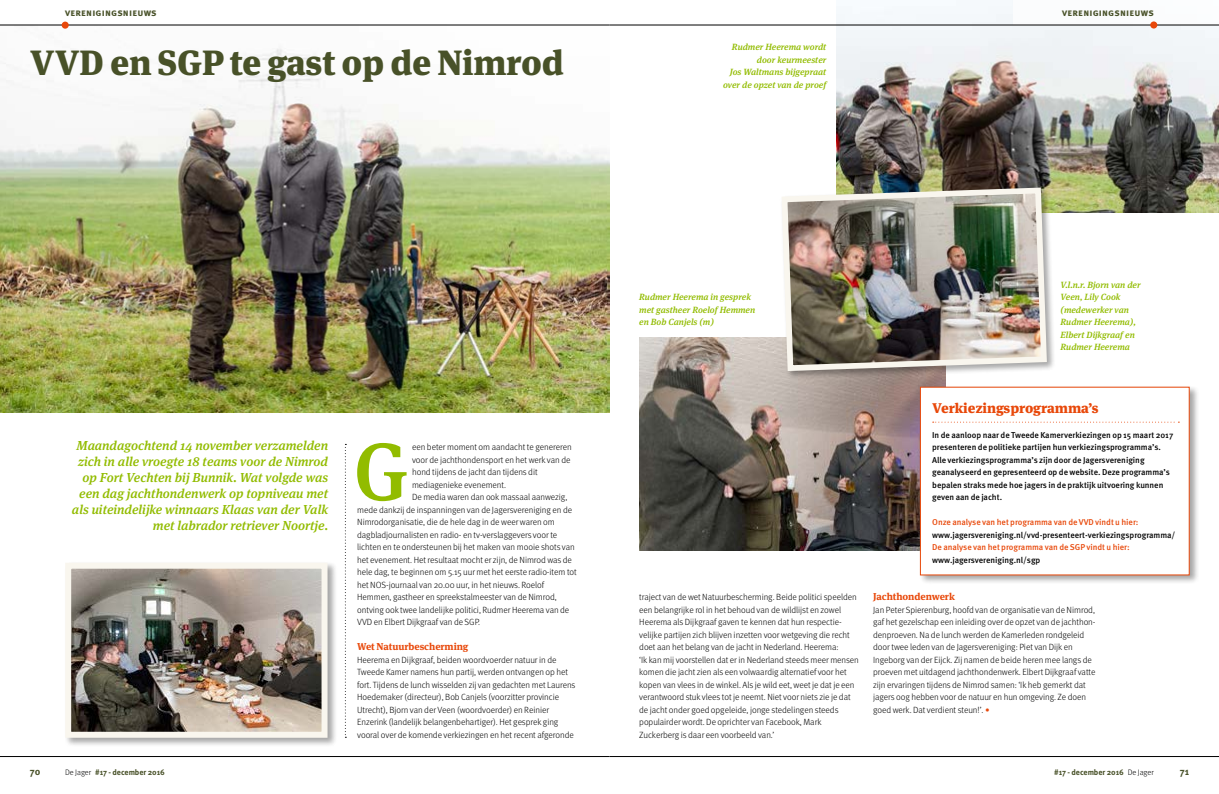
<style>
.page{position:relative;width:1219px;height:794px;background:#fff}
.page>*{position:absolute;margin:0;border:0;box-sizing:border-box;transform-origin:0 0}
.t1{font:500 81.3px "Meta Serif Pro";color:#92bc00}
.t2{font:900 35px "Meta Serif Pro";letter-spacing:-.005em;color:#485128}
.t3{font:900 14px "Meta Serif Pro";letter-spacing:-.005em;color:#e8480a}
.t4{font:italic 500 13px/16px "Meta Serif Pro";color:#92bc00;text-align:right}
.t5{font:700 10px "Meta Pro";letter-spacing:.015em;color:#485128}
.t6{font:700 10px "Meta Serif Pro";letter-spacing:-.005em;color:#e8480a}
.t7{font:300 9px/12.5px "Meta Pro";letter-spacing:-.005em;color:#000}
.t8{font:italic 500 9px/12.5px "Meta Serif Pro";color:#92bc00}
.t9{font:500 8.5px/12.5px "Meta Pro";letter-spacing:-.005em;color:#000}
.t10{font:500 8.5px "Meta Pro";letter-spacing:-.005em;color:#e8480a}
.t11{font:700 8px "Meta Pro";letter-spacing:-.005em;color:#485128}
.s1{font-family:"Meta Serif Pro";color:#e8480a}
.s2{font-weight:300;color:#000}
</style>
<div class="page">
<img style="left:639px;top:338px;width:306px;height:212px">
<img style="left:0;top:26px;width:610px;height:386px">
<div style="left:919px;top:386px;width:280px;height:199px;background:#000;opacity:.35"></div>
<div style="left:920px;top:387px;width:269px;height:188px;background:#fff"></div>
<svg style="left:933px;top:421px;width:246px;height:1px"></svg>
<img style="left:837px;top:0;width:382px;height:212px">
<div style="left:780px;top:186px;width:276px;height:195px;background:#000;opacity:.35"></div>
<img style="left:779px;top:185px;width:271px;height:189px">
<div style="left:1013px;top:0;width:206px;height:25px;background:#fff"></div>
<hr style="left:0;top:25px;width:609px;height:1px;background:#000">
<hr style="left:609px;top:25px;width:610px;height:1px;background:#000">
<div style="left:1150px;top:21px;width:7px;height:8px;background:#e8480a;border-radius:50%"></div>
<hr style="left:0;top:756px;width:609px;height:1px;background:#000">
<hr style="left:609px;top:756px;width:610px;height:1px;background:#000">
<div style="left:62px;top:22px;width:7px;height:7px;background:#e8480a;border-radius:50%"></div>
<div style="left:64px;top:561px;width:273px;height:186px;background:#000;opacity:.35"></div>
<img style="left:72px;top:569px;width:249px;height:161px">
<div style="left:65px;top:562px;width:263px;height:175px;border:6px solid #f9f6ee"></div>
<svg style="left:345px;top:444px;width:1px;height:293px"></svg>
<p class="t5" style="left:65px;top:5px;width:93px">verenigingsnieuws</p>
<p class="t5" style="left:1062px;top:5px;width:93px">verenigingsnieuws</p>
<h2 class="t2" style="left:30px;top:34px;width:536px">VVD en SGP te gast op de Nimrod</h2>
<p class="t8" style="left:723px;top:40px;width:105px;text-align:right">Rudmer Heerema wordt door keurmeester<br>Jos Waltmans bijgepraat over de opzet van de proef</p>
<p class="t4" style="left:72px;top:437px;width:258px">Maandagochtend 14 november verzamelden zich in alle vroegte 18 teams voor de Nimrod op Fort Vechten bij Bunnik. Wat volgde was een dag jachthondenwerk op topniveau met als uiteindelijke winnaars Klaas van der Valk met labrador retriever Noortje.</p>
<h1 class="t1" style="left:354px;top:409px;width:56px">G</h1>
<p class="t7" style="left:412px;top:440px;width:161px">een beter moment om aandacht te genereren</p>
<p class="t7" style="left:412px;top:453px;width:160px">voor de jachthondensport en het werk van de</p>
<p class="t7" style="left:412px;top:465px;width:127px">hond tijdens de jacht dan tijdens dit</p>
<p class="t7" style="left:412px;top:478px;width:96px">mediagenieke evenement.</p>
<p class="t7" style="left:412px;top:490px;width:157px">De media waren dan ook massaal aanwezig,</p>
<p class="t7" style="left:357px;top:503px;width:216px">mede dankzij de inspanningen van de Jagersvereniging en de</p>
<p class="t7" style="left:357px;top:515px;width:199px">Nimrodorganisatie, die de hele dag in de weer waren om</p>
<p class="t7" style="left:357px;top:528px;width:202px">dagbladjournalisten en radio- en tv-verslaggevers voor te</p>
<p class="t7" style="left:357px;top:540px;width:219px">lichten en te ondersteunen bij het maken van mooie shots van</p>
<p class="t7" style="left:357px;top:553px;width:216px">het evenement. Het resultaat mocht er zijn, de Nimrod was de</p>
<p class="t7" style="left:357px;top:565px;width:221px">hele dag, te beginnen om 5.15 uur met het eerste radio-item tot</p>
<p class="t7" style="left:357px;top:578px;width:189px">het NOS-journaal van 20.00 uur, in het nieuws. Roelof</p>
<p class="t7" style="left:357px;top:590px;width:201px">Hemmen, gastheer en spreekstalmeester van de Nimrod,</p>
<p class="t7" style="left:357px;top:603px;width:214px">ontving ook twee landelijke politici, Rudmer Heerema van de</p>
<p class="t7" style="left:357px;top:615px;width:124px">VVD en Elbert Dijkgraaf van de SGP.</p>
<p class="t6" style="left:357px;top:639px;width:113px">Wet Natuurbescherming</p>
<p class="t7" style="left:357px;top:653px;width:220px">Heerema en Dijkgraaf, beiden woordvoerder natuur in de Tweede Kamer namens hun partij, werden ontvangen op het fort. Tijdens de lunch wisselden zij van gedachten met Laurens Hoedemaker (directeur), Bob Canjels (voorzitter provincie Utrecht), Bjorn van der Veen (woordvoerder) en Reinier Enzerink (landelijk belangenbehartiger). Het gesprek ging vooral over de komende verkiezingen en het recent afgeronde</p>
<p class="t8" style="left:639px;top:290px;width:117px">Rudmer Heerema in gesprek met gastheer Roelof Hemmen en Bob Canjels (m)</p>
<p class="t8" style="left:1061px;top:277px;width:82px">V.l.n.r. Bjorn van der<br>Veen, Lily Cook (medewerker van<br>Rudmer Heerema),<br>Elbert Dijkgraaf en<br>Rudmer Heerema</p>
<h3 class="t3" style="left:932px;top:396px;width:168px">Verkiezingsprogramma’s</h3>
<p class="t9" style="left:932px;top:428px;width:243px">In de aanloop naar de Tweede Kamerverkiezingen op 15 maart 2017 presenteren de politieke partijen hun verkiezingsprogramma’s.<br>Alle verkiezingsprogramma’s zijn door de Jagersvereniging geanalyseerd en gepresenteerd op de website. Deze programma’s bepalen straks mede hoe jagers in de praktijk uitvoering kunnen geven aan de jacht.</p>
<p class="t10" style="left:932px;top:515px;width:208px">Onze analyse van het programma van de VVD vindt u hier:</p>
<p class="t9" style="left:932px;top:528px;width:245px">www.jagersvereniging.nl/vvd-presenteert-verkiezingsprogramma/</p>
<p class="t10" style="left:932px;top:540px;width:199px">De analyse van het programma van de SGP vindt u hier:</p>
<p class="t9" style="left:932px;top:553px;width:110px">www.jagersvereniging.nl/sgp</p>
<p class="t7" style="left:639px;top:590px;width:221px">traject van de wet Natuurbescherming. Beide politici speelden een belangrijke rol in het behoud van de wildlijst en zowel Heerema als Dijkgraaf gaven te kennen dat hun respectie&shy;velijke partijen zich blijven inzetten voor wetgeving die recht doet aan het belang van de jacht in Nederland. Heerema:<br>‘Ik kan mij voorstellen dat er in Nederland steeds meer mensen komen die jacht zien als een volwaardig alternatief voor het kopen van vlees in de winkel. Als je wild eet, weet je dat je een verantwoord stuk vlees tot je neemt. Niet voor niets zie je dat de jacht onder goed opgeleide, jonge stedelingen steeds populairder wordt. De oprichter van Facebook, Mark Zuckerberg is daar een voorbeeld van.’</p>
<p class="t6" style="left:873px;top:589px;width:83px">Jachthondenwerk</p>
<p class="t7" style="left:873px;top:603px;width:224px">Jan Peter Spierenburg, hoofd van de organisatie van de Nimrod, gaf het gezelschap een inleiding over de opzet van de jachthon&shy;denproeven. Na de lunch werden de Kamerleden rondgeleid door twee leden van de Jagersvereniging: Piet van Dijk en Ingeborg van der Eijck. Zij namen de beide heren mee langs de proeven met uitdagend jachthondenwerk. Elbert Dijkgraaf vatte zijn ervaringen tijdens de Nimrod samen: ‘Ik heb gemerkt dat jagers oog hebben voor de natuur en hun omgeving. Ze doen goed werk. Dat verdient steun!’. <span class="s1">•</span></p>
<p class="t5" style="left:30px;top:764px;width:12px">70</p>
<p class="t11" style="left:65px;top:766px;width:101px"><span class="s2">De Jager</span> #17 - december 2016</p>
<p class="t11" style="left:1054px;top:766px;width:101px">#17 - december 2016 <span class="s2">De Jager</span></p>
<p class="t5" style="left:1180px;top:764px;width:11px">71</p>
</div>
